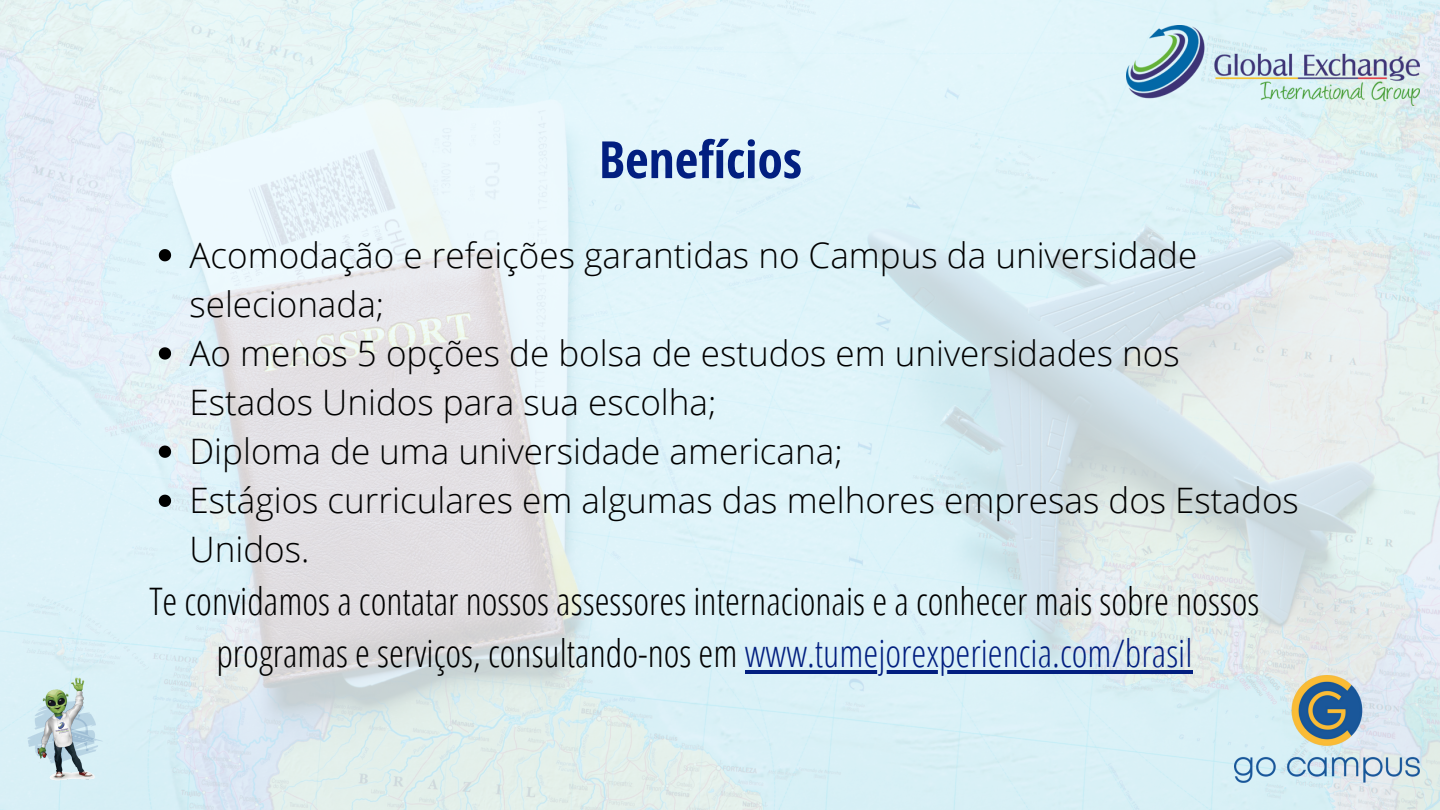
<style>
.page{position:relative;width:1440px;height:810px;background:#fff}
.page>*{position:absolute;margin:0;border:0;box-sizing:border-box;transform-origin:0 0}
.t1{font:700 51.3px "Open Sans Hebrew Condensed";color:#021f80}
.t2{font:300 37.9px/52.7px "Open Sans Condensed";color:#000;text-align:center}
.t3{font:300 35.1px/49.1px "Open Sans";color:#000}
.s1{color:#021f80}
</style>
<div class="page">
<img style="left:0;top:0;width:1440px;height:810px">
<img style="left:27px;top:676px;width:78px;height:106px">
<img style="left:1127px;top:26px;width:292px;height:79px">
<svg style="left:159px;top:249px;width:12px;height:12px"></svg>
<svg style="left:159px;top:347px;width:12px;height:13px"></svg>
<svg style="left:159px;top:446px;width:12px;height:12px"></svg>
<svg style="left:159px;top:495px;width:12px;height:12px"></svg>
<img style="left:1235px;top:676px;width:185px;height:107px">
<hr style="left:745px;top:670px;width:448px;height:3px;background:#021f80">
<p class="t1" style="left:599px;top:123px;width:205px">Benefícios</p>
<p class="t3" style="left:190px;top:229px;width:1009px">Acomodação e refeições garantidas no Campus da universidade selecionada;</p>
<p class="t3" style="left:190px;top:328px;width:992px">Ao menos 5 opções de bolsa de estudos em universidades nos<br>Estados Unidos para sua escolha;</p>
<p class="t3" style="left:190px;top:426px;width:655px">Diploma de uma universidade americana;</p>
<p class="t3" style="left:190px;top:475px;width:1111px">Estágios curriculares em algumas das melhores empresas dos Estados<br>Unidos.</p>
<p class="t2" style="left:149px;top:574px;width:1112px">Te convidamos a contatar nossos assessores internacionais e a conhecer mais sobre nossos programas e serviços, consultando-nos em <span class="s1">www.tumejorexperiencia.com/brasil</span></p>
</div>
